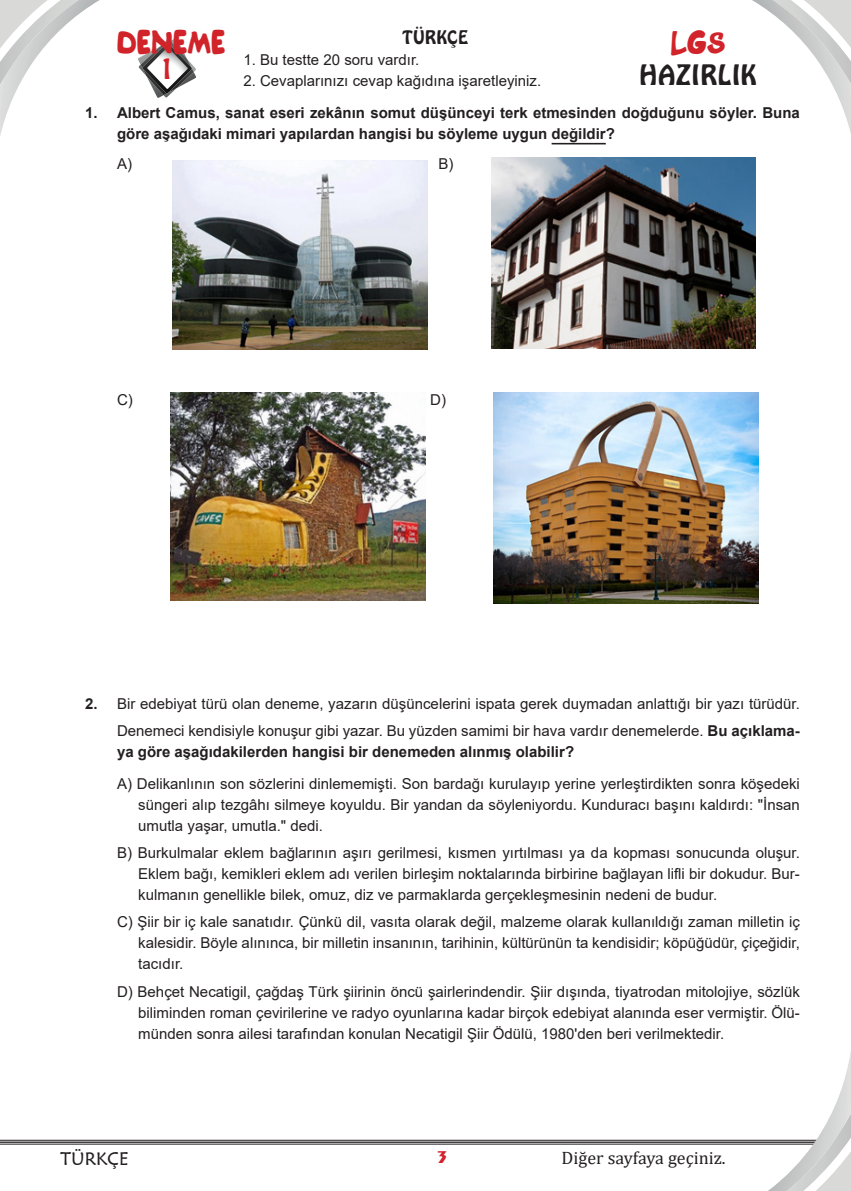
<style>
.page{position:relative;width:851px;height:1191px;background:#fff}
.page>*{position:absolute;margin:0;border:0;box-sizing:border-box;transform-origin:0 0}
.t1{font:27px "BIP";color:#d1232a}
.t2{font:27px "Hobo BT";color:#231f20}
.t3{font:27px "Arial";color:#231f20}
.t4{font:27px "Hobo BT";color:#d1232a}
.t5{font:18px "Cambria Math";color:#231f20}
.t6{font:18px "Maiandra GD";color:#231f20}
.t7{font:18px "Hobo BT";color:#231f20}
.t8{font:700 18px "Exotic 350 BT";color:#d1232a}
.alt_alta{font:15px/21px "Arial";color:#231f20;text-align:justify}
.t9{font:700 15px/21px "Arial";color:#231f20}
.Soru_Regular{font:15px "Arial";color:#231f20}
.s1{font-weight:700}
</style>
<div class="page">
<hr style="left:0;top:1140px;width:829px;height:1px;background:#231f20">
<hr style="left:0;top:1141px;width:829px;height:1px;background:#231f20">
<hr style="left:0;top:1143px;width:829px;height:1px;background:#231f20">
<svg style="left:138px;top:38px;width:58px;height:60px"></svg>
<svg style="left:0;top:0;width:100px;height:136px"></svg>
<svg style="left:752px;top:0;width:98px;height:130px"></svg>
<svg style="left:762px;top:1057px;width:88px;height:134px"></svg>
<hr style="left:551px;top:143px;width:54px;height:1px;background:#231f20">
<img style="left:491px;top:157px;width:263px;height:192px">
<img style="left:172px;top:161px;width:255px;height:188px">
<img style="left:170px;top:392px;width:255px;height:208px">
<img style="left:493px;top:392px;width:265px;height:211px">
<p class="t7" style="left:402px;top:26px;width:68px">TÜRKÇE</p>
<p class="alt_alta" style="left:243px;top:49px;width:177px">1. Bu testte 20 soru vardır.</p>
<p class="alt_alta" style="left:243px;top:70px;width:299px">2. Cevaplarınızı cevap kağıdına işaretleyiniz.</p>
<p class="t1" style="left:117px;top:22px;width:110px">DENEME</p>
<p class="t1" style="left:670px;top:22px;width:56px">LGS</p>
<h1 class="t3" style="left:308px;top:34px;width:20px">A</h1>
<p class="t4" style="left:159px;top:52px;width:16px">1</p>
<p class="t2" style="left:638px;top:58px;width:119px">HAZIRLIK</p>
<p class="t9" style="left:117px;top:103px;width:684px;text-indent:-32px">1. Albert Camus, sanat eseri zekânın somut düşünceyi terk etmesinden doğduğunu söyler. Buna göre aşağıdaki mimari yapılardan hangisi bu söyleme uygun değildir?</p>
<p class="Soru_Regular" style="left:117px;top:153px;width:16px">A)</p>
<p class="Soru_Regular" style="left:438px;top:153px;width:17px">B)</p>
<p class="Soru_Regular" style="left:117px;top:389px;width:17px">C)</p>
<p class="Soru_Regular" style="left:430px;top:389px;width:17px">D)</p>
<p class="alt_alta" style="left:85px;top:690px;width:716px;line-height:27px;text-align:right"><span class="s1">2.</span> Bir edebiyat türü olan deneme, yazarın düşüncelerini ispata gerek duymadan anlattığı bir yazı türüdür.<br>Denemeci kendisiyle konuşur gibi yazar. Bu yüzden samimi bir hava vardır denemelerde. <span class="s1">Bu açıklama-</span></p>
<p class="t9" style="left:117px;top:741px;width:458px">ya göre aşağıdakilerden hangisi bir denemeden alınmış olabilir?</p>
<p class="alt_alta" style="left:138px;top:772px;width:663px;text-indent:-21px">A) Delikanlının son sözlerini dinlememişti. Son bardağı kurulayıp yerine yerleştirdikten sonra köşedeki süngeri alıp tezgâhı silmeye koyuldu. Bir yandan da söyleniyordu. Kunduracı başını kaldırdı: "İnsan umutla yaşar, umutla." dedi.</p>
<p class="alt_alta" style="left:138px;top:842px;width:663px;text-indent:-21px">B) Burkulmalar eklem bağlarının aşırı gerilmesi, kısmen yırtılması ya da kopması sonucunda oluşur.<br>Eklem bağı, kemikleri eklem adı verilen birleşim noktalarında birbirine bağlayan lifli bir dokudur. Bur&shy;kulmanın genellikle bilek, omuz, diz ve parmaklarda gerçekleşmesinin nedeni de budur.</p>
<p class="alt_alta" style="left:138px;top:911px;width:663px;text-indent:-21px">C) Şiir bir iç kale sanatıdır. Çünkü dil, vasıta olarak değil, malzeme olarak kullanıldığı zaman milletin iç kalesidir. Böyle alınınca, bir milletin insanının, tarihinin, kültürünün ta kendisidir; köpüğüdür, çiçeğidir, tacıdır.</p>
<p class="alt_alta" style="left:138px;top:981px;width:663px;text-indent:-21px">D) Behçet Necatigil, çağdaş Türk şiirinin öncü şairlerindendir. Şiir dışında, tiyatrodan mitolojiye, sözlük biliminden roman çevirilerine ve radyo oyunlarına kadar birçok edebiyat alanında eser vermiştir. Ölü&shy;münden sonra ailesi tarafından konulan Necatigil Şiir Ödülü, 1980'den beri verilmektedir.</p>
<p class="t6" style="left:60px;top:1147px;width:70px">TÜRKÇE</p>
<p class="t8" style="left:438px;top:1145px;width:11px">3</p>
<p class="t5" style="left:561px;top:1147px;width:165px">Diğer sayfaya geçiniz.</p>
</div>
